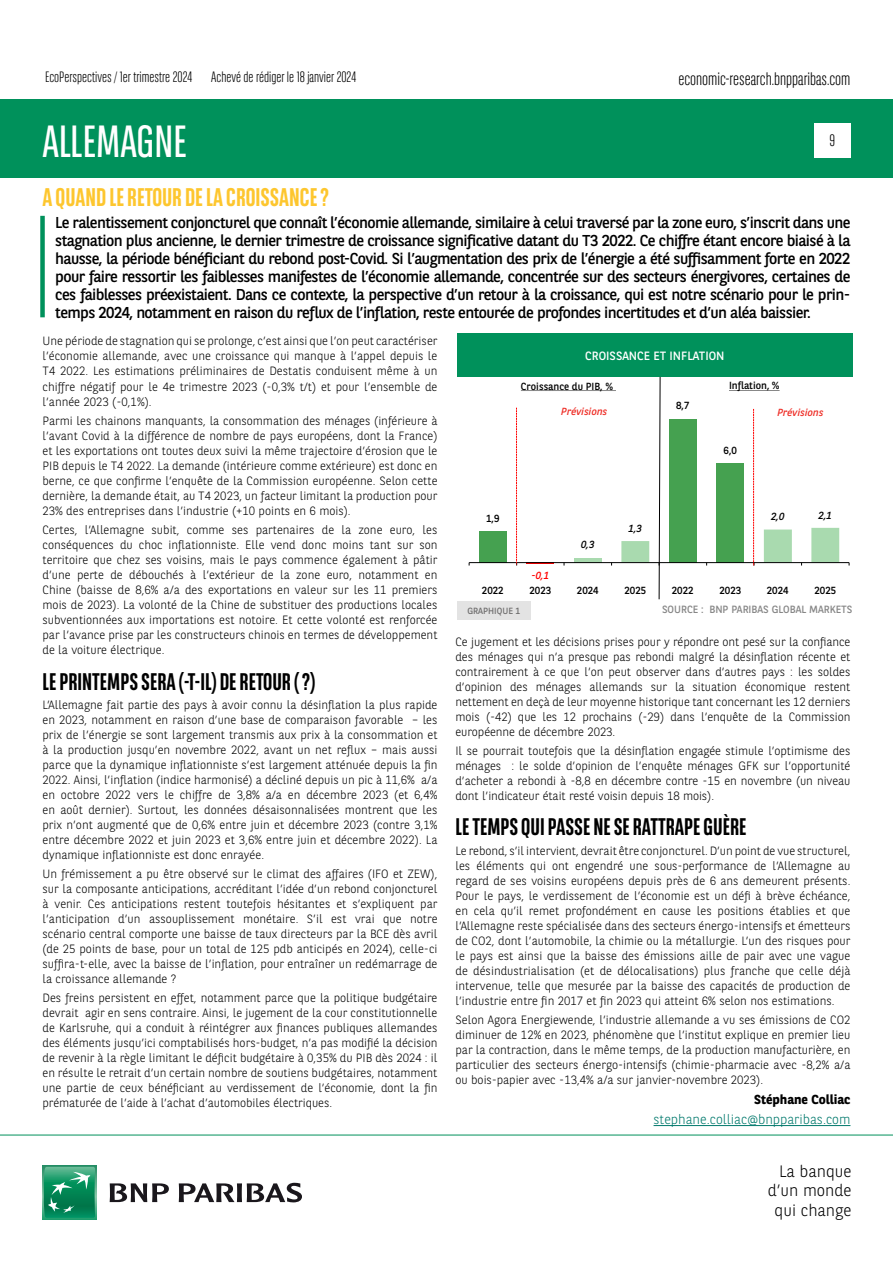
<style>
.page{position:relative;width:893px;height:1263px;background:#fff}
.page>*{position:absolute;margin:0;border:0;box-sizing:border-box;transform-origin:0 0}
.t1{font:45px "BNPP Sans Condensed";color:#fff}
.t2{font:700 25.5px "BNPP Sans Condensed";color:#fdc62e}
.t3{font:700 24px "BNPP Sans Condensed";color:#000}
.t4{font:300 18px "BNPP Sans Condensed";color:#000}
.t5{font:300 16.5px/19.8px "BNPP Sans";color:#000;text-align:right}
.t6{font:300 16.5px "BNPP Sans Condensed";color:#000}
.t7{font:15.75px/18px "BNPP Sans";letter-spacing:-.035em;color:#000;text-align:justify}
.t8{font:300 15px "BNPP Sans Condensed";color:#000}
.t9{font:300 13.5px "BNPP Sans";color:#00796c}
.t10{font:700 13.05px "BNPP Sans";color:#000}
.t11{font:300 12px/15px "BNPP Sans";color:#000;text-align:justify}
.t12{font:12px "BNPP Sans";color:#fff}
.t13{font:10.5px "BNPP Sans";color:#878787}
.t14{font:10.35px "BNPP Sans";color:#000}
.t15{font:italic 10.35px "BNPP Sans";letter-spacing:.005em;color:#ee2d26}
.t16{font:italic 10.35px "BNPP Sans";color:#000}
.t17{font:italic 10.35px "BNPP Sans";color:#f00}
.t18{font:9px "BNPP Sans";color:#706f6f}
</style>
<div class="page">
<div style="left:1px;top:99px;width:892px;height:78px;background:#00915b"></div>
<svg style="left:43px;top:1166px;width:53px;height:53px"></svg>
<svg style="left:44px;top:1167px;width:51px;height:51px;background:#26996e"></svg>
<svg style="left:110px;top:1183px;width:59px;height:19px"></svg>
<svg style="left:179px;top:1183px;width:123px;height:19px"></svg>
<hr style="left:0;top:1135px;width:893px;height:1px;background:#00915b">
<div style="left:814px;top:123px;width:36px;height:34px;background:#fff"></div>
<div style="left:40px;top:216px;width:5px;height:101px;background:#00915b"></div>
<hr style="left:653px;top:1125px;width:197px;height:1px;background:#00796c">
<div style="left:457px;top:334px;width:396px;height:43px;background:#00915b"></div>
<div style="left:457px;top:601px;width:74px;height:18px;background:#e3e3e3"></div>
<div style="left:479px;top:531px;width:28px;height:32px;background:#45a150"></div>
<hr style="left:469px;top:562px;width:380px;height:1px;background:#000">
<svg style="left:516px;top:377px;width:323px;height:222px"></svg>
<p class="t8" style="left:45px;top:67px;width:149px">EcoPerspectives / 1er trimestre 2024</p>
<h3 class="t4" style="left:678px;top:67px;width:174px">economic-research.bnpparibas.com</h3>
<p class="t8" style="left:211px;top:67px;width:146px">Achevé de rédiger le 18 janvier 2024</p>
<h1 class="t1" style="left:43px;top:113px;width:146px">ALLEMAGNE</h1>
<h2 class="t2" style="left:43px;top:182px;width:288px">A QUAND LE RETOUR DE LA CROISSANCE ?</h2>
<h3 class="t6" style="left:829px;top:130px;width:7px">9</h3>
<p class="t7" style="left:55px;top:213px;width:797px">Le ralentissement conjoncturel que connaît l’économie allemande, similaire à celui traversé par la zone euro, s’inscrit dans une stagnation plus ancienne, le dernier trimestre de croissance significative datant du T3 2022. Ce chiffre étant encore biaisé à la hausse, la période bénéficiant du rebond post-Covid. Si l’augmentation des prix de l’énergie a été suffisamment forte en 2022 pour faire ressortir les faiblesses manifestes de l’économie allemande, concentrée sur des secteurs énergivores, certaines de ces faiblesses préexistaient. Dans ce contexte, la perspective d’un retour à la croissance, qui est notre scénario pour le prin&shy;temps 2024, notamment en raison du reflux de l’inflation, reste entourée de profondes incertitudes et d’un aléa baissier.</p>
<p class="t11" style="left:43px;top:333px;width:396px">Une période de stagnation qui se prolonge, c’est ainsi que l’on peut caractériser l’économie allemande, avec une croissance qui manque à l’appel depuis le T4 2022. Les estimations préliminaires de Destatis conduisent même à un chiffre négatif pour le 4e trimestre 2023 (-0,3% t/t) et pour l’ensemble de l’année 2023 (-0,1%).</p>
<p class="t11" style="left:43px;top:412px;width:396px">Parmi les chainons manquants, la consommation des ménages (inférieure à l’avant Covid à la différence de nombre de pays européens, dont la France) et les exportations ont toutes deux suivi la même trajectoire d’érosion que le PIB depuis le T4 2022. La demande (intérieure comme extérieure) est donc en berne, ce que confirme l’enquête de la Commission européenne. Selon cette dernière, la demande était, au T4 2023, un facteur limitant la production pour 23% des entreprises dans l’industrie (+10 points en 6 mois).</p>
<p class="t11" style="left:43px;top:522px;width:396px">Certes, l’Allemagne subit, comme ses partenaires de la zone euro, les conséquences du choc inflationniste. Elle vend donc moins tant sur son territoire que chez ses voisins, mais le pays commence également à pâtir d’une perte de débouchés à l’extérieur de la zone euro, notamment en Chine (baisse de 8,6% a/a des exportations en valeur sur les 11 premiers mois de 2023). La volonté de la Chine de substituer des productions locales subventionnées aux importations est notoire. Et cette volonté est renforcée par l’avance prise par les constructeurs chinois en termes de développement de la voiture électrique.</p>
<h3 class="t3" style="left:43px;top:667px;width:274px">LE PRINTEMPS SERA (-T-IL) DE RETOUR ( ?)</h3>
<p class="t11" style="left:43px;top:696px;width:396px">L’Allemagne fait partie des pays à avoir connu la désinflation la plus rapide en 2023, notamment en raison d’une base de comparaison favorable – les prix de l’énergie se sont largement transmis aux prix à la consommation et à la production jusqu’en novembre 2022, avant un net reflux – mais aussi parce que la dynamique inflationniste s’est largement atténuée depuis la fin 2022. Ainsi, l’inflation (indice harmonisé) a décliné depuis un pic à 11,6% a/a en octobre 2022 vers le chiffre de 3,8% a/a en décembre 2023 (et 6,4% en août dernier). Surtout, les données désaisonnalisées montrent que les prix n’ont augmenté que de 0,6% entre juin et décembre 2023 (contre 3,1% entre décembre 2022 et juin 2023 et 3,6% entre juin et décembre 2022). La dynamique inflationniste est donc enrayée.</p>
<p class="t11" style="left:43px;top:866px;width:396px">Un frémissement a pu être observé sur le climat des affaires (IFO et ZEW), sur la composante anticipations, accréditant l’idée d’un rebond conjoncturel à venir. Ces anticipations restent toutefois hésitantes et s’expliquent par l’anticipation d’un assouplissement monétaire. S’il est vrai que notre scénario central comporte une baisse de taux directeurs par la BCE dès avril (de 25 points de base, pour un total de 125 pdb anticipés en 2024), celle-ci suffira-t-elle, avec la baisse de l’inflation, pour entraîner un redémarrage de la croissance allemande ?</p>
<p class="t11" style="left:43px;top:990px;width:396px">Des freins persistent en effet, notamment parce que la politique budgétaire devrait agir en sens contraire. Ainsi, le jugement de la cour constitutionnelle de Karlsruhe, qui a conduit à réintégrer aux finances publiques allemandes des éléments jusqu’ici comptabilisés hors-budget, n’a pas modifié la décision de revenir à la règle limitant le déficit budgétaire à 0,35% du PIB dès 2024 : il en résulte le retrait d’un certain nombre de soutiens budgétaires, notamment une partie de ceux bénéficiant au verdissement de l’économie, dont la fin prématurée de l’aide à l’achat d’automobiles électriques.</p>
<p class="t12" style="left:585px;top:348px;width:141px">CROISSANCE ET INFLATION</p>
<p class="t14" style="left:521px;top:379px;width:94px">Croissance du PIB, %</p>
<p class="t14" style="left:729px;top:379px;width:52px">Inflation, %</p>
<p class="t15" style="left:561px;top:405px;width:48px">Prévisions</p>
<p class="t15" style="left:777px;top:405px;width:48px">Prévisions</p>
<p class="t14" style="left:676px;top:399px;width:15px">8,7</p>
<p class="t14" style="left:724px;top:443px;width:15px">6,0</p>
<p class="t16" style="left:771px;top:509px;width:15px">2,0</p>
<p class="t16" style="left:818px;top:508px;width:15px">2,1</p>
<p class="t14" style="left:486px;top:511px;width:15px">1,9</p>
<p class="t16" style="left:629px;top:521px;width:15px">1,3</p>
<p class="t16" style="left:581px;top:538px;width:15px">0,3</p>
<p class="t17" style="left:531px;top:568px;width:19px">-0,1</p>
<p class="t14" style="left:482px;top:583px;width:23px">2022</p>
<p class="t14" style="left:529px;top:583px;width:23px">2023</p>
<p class="t14" style="left:577px;top:583px;width:23px">2024</p>
<p class="t14" style="left:624px;top:583px;width:23px">2025</p>
<p class="t14" style="left:672px;top:583px;width:23px">2022</p>
<p class="t14" style="left:719px;top:583px;width:23px">2023</p>
<p class="t14" style="left:767px;top:583px;width:23px">2024</p>
<p class="t14" style="left:814px;top:583px;width:23px">2025</p>
<p class="t18" style="left:467px;top:604px;width:54px">GRAPHIQUE 1</p>
<p class="t13" style="left:662px;top:602px;width:192px">SOURCE : BNP PARIBAS GLOBAL MARKETS</p>
<p class="t11" style="left:455px;top:633px;width:396px">Ce jugement et les décisions prises pour y répondre ont pesé sur la confiance des ménages qui n’a presque pas rebondi malgré la désinflation récente et contrairement à ce que l’on peut observer dans d’autres pays : les soldes d’opinion des ménages allemands sur la situation économique restent nettement en deçà de leur moyenne historique tant concernant les 12 derniers mois (-42) que les 12 prochains (-29) dans l’enquête de la Commission européenne de décembre 2023.</p>
<p class="t11" style="left:455px;top:742px;width:396px">Il se pourrait toutefois que la désinflation engagée stimule l’optimisme des ménages : le solde d’opinion de l’enquête ménages GFK sur l’opportunité d’acheter a rebondi à -8,8 en décembre contre -15 en novembre (un niveau dont l’indicateur était resté voisin depuis 18 mois).</p>
<h3 class="t3" style="left:455px;top:813px;width:293px">LE TEMPS QUI PASSE NE SE RATTRAPE GUÈRE</h3>
<p class="t11" style="left:455px;top:842px;width:396px">Le rebond, s’il intervient, devrait être conjoncturel. D’un point de vue structurel, les éléments qui ont engendré une sous-performance de l’Allemagne au regard de ses voisins européens depuis près de 6 ans demeurent présents.<br>Pour le pays, le verdissement de l’économie est un défi à brève échéance, en cela qu’il remet profondément en cause les positions établies et que l’Allemagne reste spécialisée dans des secteurs énergo-intensifs et émetteurs de CO2, dont l’automobile, la chimie ou la métallurgie. L’un des risques pour le pays est ainsi que la baisse des émissions aille de pair avec une vague de désindustrialisation (et de délocalisations) plus franche que celle déjà intervenue, telle que mesurée par la baisse des capacités de production de l’industrie entre fin 2017 et fin 2023 qui atteint 6% selon nos estimations.</p>
<p class="t11" style="left:455px;top:1011px;width:396px">Selon Agora Energiewende, l’industrie allemande a vu ses émissions de CO2 diminuer de 12% en 2023, phénomène que l’institut explique en premier lieu par la contraction, dans le même temps, de la production manufacturière, en particulier des secteurs énergo-intensifs (chimie-pharmacie avec -8,2% a/a ou bois-papier avec -13,4% a/a sur janvier-novembre 2023).</p>
<p class="t10" style="left:754px;top:1090px;width:98px">Stéphane Colliac</p>
<p class="t9" style="left:653px;top:1110px;width:198px">stephane.colliac@bnpparibas.com</p>
<h3 class="t5" style="left:768px;top:1160px;width:85px">La banque d’un monde qui change</h3>
</div>
